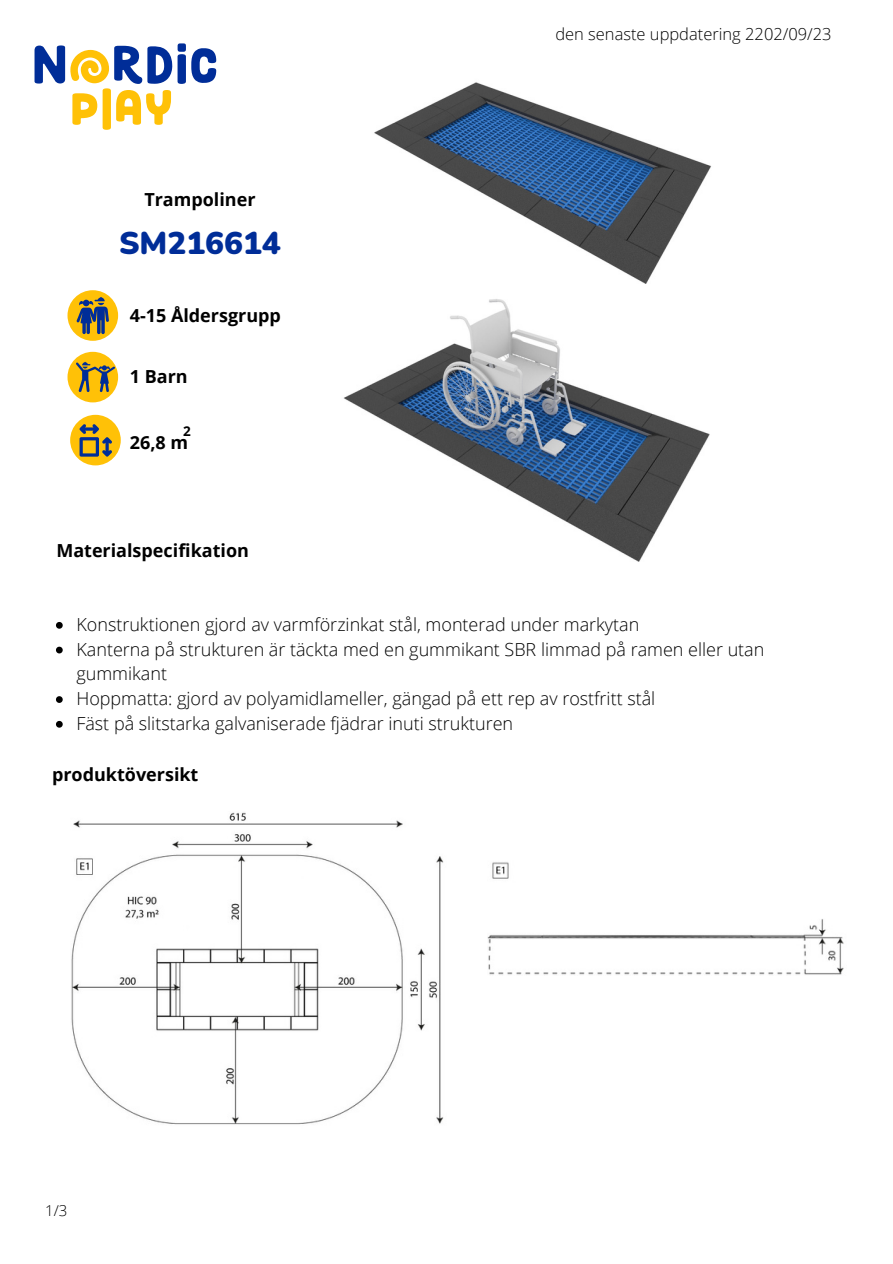
<style>
.page{position:relative;width:893px;height:1264px;background:#fff}
.page>*{position:absolute;margin:0;border:0;box-sizing:border-box;transform-origin:0 0}
.t1{font:900 31.5px "Nunito";color:#002d98}
.t2{font:300 18px/24.8px "Open Sans";color:#000}
.t3{font:700 18px "Open Sans";color:#000}
.t4{font:300 16.5px "Open Sans";color:#000}
.t5{font:300 15px "Open Sans";color:#000}
.t6{font:700 13.5px "Open Sans";color:#000}
</style>
<div class="page">
<div style="left:67px;top:290px;width:51px;height:51px;background:#ffc107;border-radius:50%"></div>
<svg style="left:77px;top:297px;width:32px;height:37px"></svg>
<div style="left:67px;top:352px;width:51px;height:50px;background:#ffc107;border-radius:50%"></div>
<svg style="left:76px;top:362px;width:39px;height:30px"></svg>
<div style="left:70px;top:415px;width:51px;height:50px;background:#ffc107;border-radius:50%"></div>
<svg style="left:79px;top:424px;width:33px;height:32px"></svg>
<svg style="left:35px;top:43px;width:181px;height:87px"></svg>
<img style="left:71px;top:812px;width:373px;height:313px">
<img style="left:487px;top:862px;width:357px;height:113px">
<img style="left:374px;top:82px;width:337px;height:202px">
<img style="left:343px;top:299px;width:367px;height:263px">
<svg style="left:56px;top:622px;width:7px;height:6px"></svg>
<svg style="left:56px;top:646px;width:7px;height:7px"></svg>
<svg style="left:56px;top:696px;width:7px;height:7px"></svg>
<svg style="left:56px;top:721px;width:7px;height:6px"></svg>
<p class="t3" style="left:144px;top:187px;width:113px">Trampoliner</p>
<h1 class="t1" style="left:119px;top:222px;width:163px">SM216614</h1>
<p class="t3" style="left:130px;top:303px;width:153px">4-15 Åldersgrupp</p>
<p class="t3" style="left:130px;top:363px;width:59px">1 Barn</p>
<p class="t6" style="left:183px;top:422px;width:9px">2</p>
<p class="t3" style="left:130px;top:430px;width:60px">26,8 m</p>
<p class="t3" style="left:56px;top:538px;width:194px">Materialspecifikation</p>
<p class="t4" style="left:555px;top:23px;width:278px">den senaste uppdatering 2202/09/23</p>
<p class="t2" style="left:76px;top:611px;width:689px">Konstruktionen gjord av varmförzinkat stål, monterad under markytan<br>Kanterna på strukturen är täckta med en gummikant SBR limmad på ramen eller utan gummikant<br>Hoppmatta: gjord av polyamidlameller, gängad på ett rep av rostfritt stål<br>Fäst på slitstarka galvaniserade fjädrar inuti strukturen</p>
<p class="t3" style="left:52px;top:762px;width:148px">produktöversikt</p>
<p class="t5" style="left:45px;top:1199px;width:24px">1/3</p>
</div>
